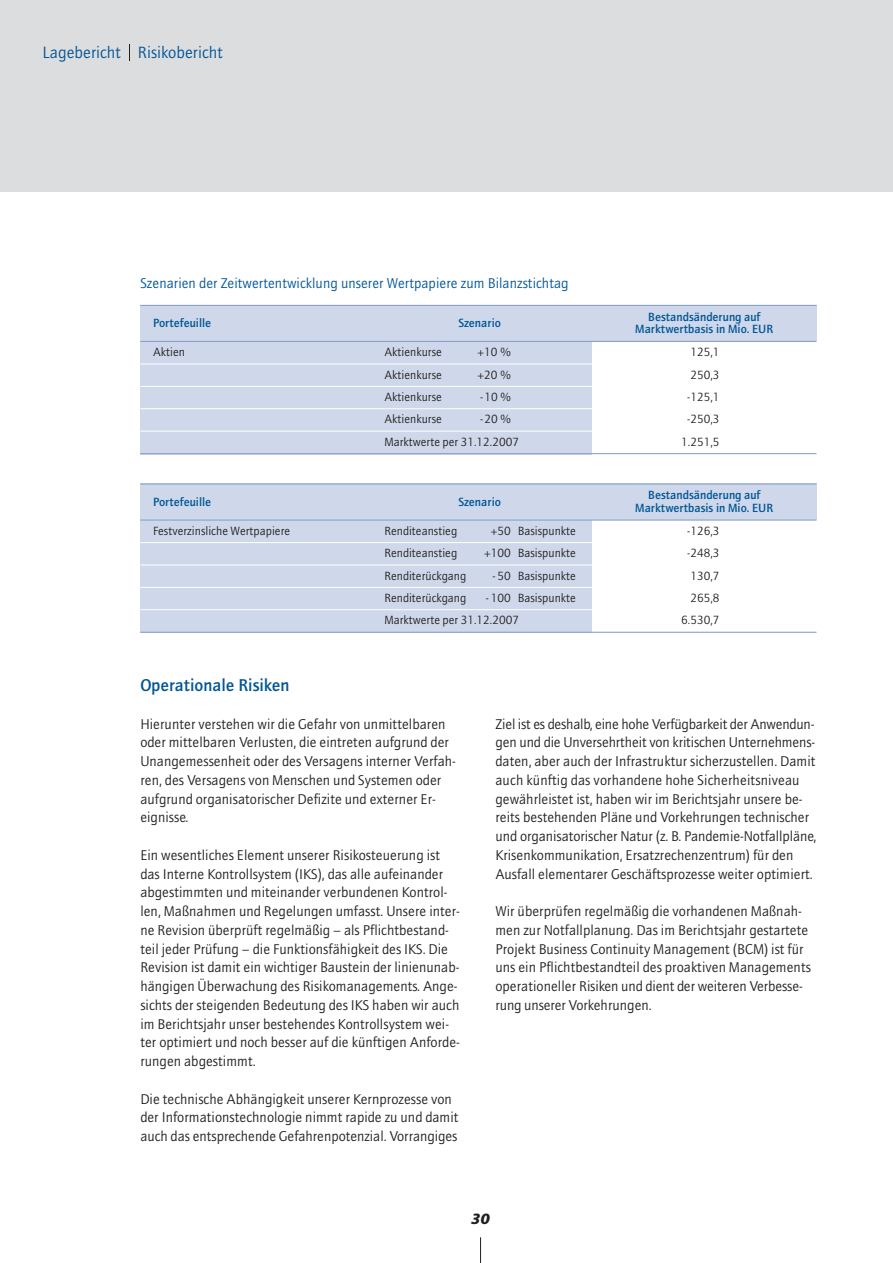
<style>
.page{position:relative;width:893px;height:1263px;background:#fff}
.page>*{position:absolute;margin:0;border:0;box-sizing:border-box;transform-origin:0 0}
.t1{font:500 17.25px "AT Quay Sans";color:#005595}
.t2{font:16.5px "AT Quay Sans";color:#005595}
.t3{font:italic 900 15px "AT Quay Sans";color:#231f20}
.t4{font:14.25px/18.8px "AT Quay Sans";color:#231f20}
.t5{font:14.25px "AT Quay Sans";color:#005595}
.t6{font:12px "AT Quay Sans";color:#231f20}
.t7{font:500 12px/12.8px "AT Quay Sans";color:#005595;text-align:center}
</style>
<div class="page">
<div style="left:0;top:0;width:893px;height:191px;background:#dcdddf"></div>
<svg style="left:480px;top:1237px;width:1px;height:26px"></svg>
<svg style="left:129px;top:44px;width:1px;height:17px"></svg>
<div style="left:140px;top:305px;width:676px;height:149px;background:#ced8ea"></div>
<div style="left:592px;top:341px;width:224px;height:23px;background:#fff"></div>
<div style="left:592px;top:364px;width:224px;height:22px;background:#fff"></div>
<div style="left:592px;top:386px;width:224px;height:23px;background:#fff"></div>
<div style="left:592px;top:409px;width:224px;height:22px;background:#fff"></div>
<div style="left:592px;top:431px;width:224px;height:23px;background:#fff"></div>
<hr style="left:140px;top:305px;width:676px;height:1px;background:#8ba3cb">
<hr style="left:140px;top:341px;width:676px;height:1px;background:#8ba3cb">
<hr style="left:140px;top:364px;width:676px;height:1px;background:#fff">
<hr style="left:140px;top:386px;width:676px;height:1px;background:#fff">
<hr style="left:140px;top:408px;width:676px;height:1px;background:#fff">
<hr style="left:140px;top:431px;width:676px;height:1px;background:#fff">
<hr style="left:140px;top:453px;width:676px;height:1px;background:#8ba3cb">
<div style="left:140px;top:483px;width:676px;height:150px;background:#ced8ea"></div>
<div style="left:592px;top:520px;width:224px;height:23px;background:#fff"></div>
<div style="left:592px;top:543px;width:224px;height:22px;background:#fff"></div>
<div style="left:592px;top:565px;width:224px;height:22px;background:#fff"></div>
<div style="left:592px;top:587px;width:224px;height:23px;background:#fff"></div>
<div style="left:592px;top:610px;width:224px;height:23px;background:#fff"></div>
<hr style="left:140px;top:483px;width:676px;height:2px;background:#8ba3cb">
<hr style="left:140px;top:520px;width:676px;height:1px;background:#8ba3cb">
<hr style="left:140px;top:542px;width:676px;height:1px;background:#fff">
<hr style="left:140px;top:565px;width:676px;height:1px;background:#fff">
<hr style="left:140px;top:587px;width:676px;height:1px;background:#fff">
<hr style="left:140px;top:609px;width:676px;height:1px;background:#fff">
<hr style="left:140px;top:632px;width:676px;height:1px;background:#8ba3cb">
<p class="t2" style="left:43px;top:46px;width:182px">Lagebericht Risikobericht</p>
<p class="t5" style="left:140px;top:277px;width:430px">Szenarien der Zeitwertentwicklung unserer Wertpapiere zum Bilanzstichtag</p>
<p class="t7" style="left:153px;top:317px;width:60px">Portefeuille</p>
<p class="t7" style="left:458px;top:317px;width:44px">Szenario</p>
<p class="t7" style="left:635px;top:311px;width:140px">Bestandsänderung auf<br>Marktwertbasis in Mio. EUR</p>
<p class="t6" style="left:153px;top:347px;width:33px">Aktien</p>
<p class="t6" style="left:384px;top:347px;width:59px">Aktienkurse</p>
<p class="t6" style="left:478px;top:347px;width:35px">+10 %</p>
<p class="t6" style="left:690px;top:347px;width:31px">125,1</p>
<p class="t6" style="left:384px;top:370px;width:59px">Aktienkurse</p>
<p class="t6" style="left:478px;top:370px;width:35px">+20 %</p>
<p class="t6" style="left:690px;top:370px;width:31px">250,3</p>
<p class="t6" style="left:384px;top:392px;width:59px">Aktienkurse</p>
<p class="t6" style="left:480px;top:392px;width:32px">-10 %</p>
<p class="t6" style="left:687px;top:392px;width:34px">-125,1</p>
<p class="t6" style="left:384px;top:414px;width:59px">Aktienkurse</p>
<p class="t6" style="left:480px;top:414px;width:32px">-20 %</p>
<p class="t6" style="left:687px;top:414px;width:34px">-250,3</p>
<p class="t6" style="left:384px;top:437px;width:136px">Marktwerte per 31.12.2007</p>
<p class="t6" style="left:681px;top:437px;width:40px">1.251,5</p>
<p class="t7" style="left:153px;top:496px;width:60px">Portefeuille</p>
<p class="t7" style="left:458px;top:496px;width:44px">Szenario</p>
<p class="t7" style="left:635px;top:490px;width:140px">Bestandsänderung auf<br>Marktwertbasis in Mio. EUR</p>
<p class="t6" style="left:153px;top:526px;width:139px">Festverzinsliche Wertpapiere</p>
<p class="t6" style="left:384px;top:526px;width:74px">Renditeanstieg</p>
<p class="t6" style="left:491px;top:526px;width:87px">+50 Basispunkte</p>
<p class="t6" style="left:687px;top:526px;width:34px">-126,3</p>
<p class="t6" style="left:384px;top:548px;width:74px">Renditeanstieg</p>
<p class="t6" style="left:484px;top:548px;width:93px">+100 Basispunkte</p>
<p class="t6" style="left:687px;top:548px;width:34px">-248,3</p>
<p class="t6" style="left:384px;top:571px;width:84px">Renditerückgang</p>
<p class="t6" style="left:492px;top:571px;width:85px">- 50 Basispunkte</p>
<p class="t6" style="left:690px;top:571px;width:31px">130,7</p>
<p class="t6" style="left:384px;top:593px;width:84px">Renditerückgang</p>
<p class="t6" style="left:486px;top:593px;width:92px">- 100 Basispunkte</p>
<p class="t6" style="left:690px;top:593px;width:31px">265,8</p>
<p class="t6" style="left:384px;top:615px;width:136px">Marktwerte per 31.12.2007</p>
<p class="t6" style="left:681px;top:615px;width:40px">6.530,7</p>
<p class="t1" style="left:140px;top:678px;width:151px">Operationale Risiken</p>
<p class="t4" style="left:140px;top:715px;width:317px">Hierunter verstehen wir die Gefahr von unmittelbaren oder mittelbaren Verlusten, die eintreten aufgrund der Unangemessenheit oder des Versagens interner Verfah&shy;ren, des Versagens von Menschen und Systemen oder aufgrund organisatorischer Defizite und externer Er&shy;eignisse.</p>
<p class="t4" style="left:140px;top:847px;width:321px">Ein wesentliches Element unserer Risikosteuerung ist das Interne Kontrollsystem (IKS), das alle aufeinander abgestimmten und miteinander verbundenen Kontrol&shy;len, Maßnahmen und Regelungen umfasst. Unsere inter&shy;ne Revision überprüft regelmäßig – als Pflichtbestand&shy;teil jeder Prüfung – die Funktionsfähigkeit des IKS. Die Revision ist damit ein wichtiger Baustein der linienunab&shy;hängigen Überwachung des Risikomanagements. Ange&shy;sichts der steigenden Bedeutung des IKS haben wir auch im Berichtsjahr unser bestehendes Kontrollsystem wei&shy;ter optimiert und noch besser auf die künftigen Anforde&shy;rungen abgestimmt.</p>
<p class="t4" style="left:140px;top:1090px;width:320px">Die technische Abhängigkeit unserer Kernprozesse von der Informationstechnologie nimmt rapide zu und damit auch das entsprechende Gefahrenpotenzial. Vorrangiges</p>
<p class="t4" style="left:495px;top:715px;width:322px">Ziel ist es deshalb, eine hohe Verfügbarkeit der Anwendun&shy;gen und die Unversehrtheit von kritischen Unternehmens&shy;daten, aber auch der Infrastruktur sicherzustellen. Damit auch künftig das vorhandene hohe Sicherheitsniveau gewährleistet ist, haben wir im Berichtsjahr unsere be&shy;reits bestehenden Pläne und Vorkehrungen technischer und organisatorischer Natur (z. B. Pandemie-Notfallpläne, Krisenkommunikation, Ersatzrechenzentrum) für den Ausfall elementarer Geschäftsprozesse weiter optimiert.</p>
<p class="t4" style="left:495px;top:903px;width:317px">Wir überprüfen regelmäßig die vorhandenen Maßnah&shy;men zur Notfallplanung. Das im Berichtsjahr gestartete Projekt Business Continuity Management (BCM) ist für uns ein Pflichtbestandteil des proaktiven Managements operationeller Risiken und dient der weiteren Verbesse&shy;rung unserer Vorkehrungen.</p>
<p class="t3" style="left:471px;top:1212px;width:20px">30</p>
</div>
